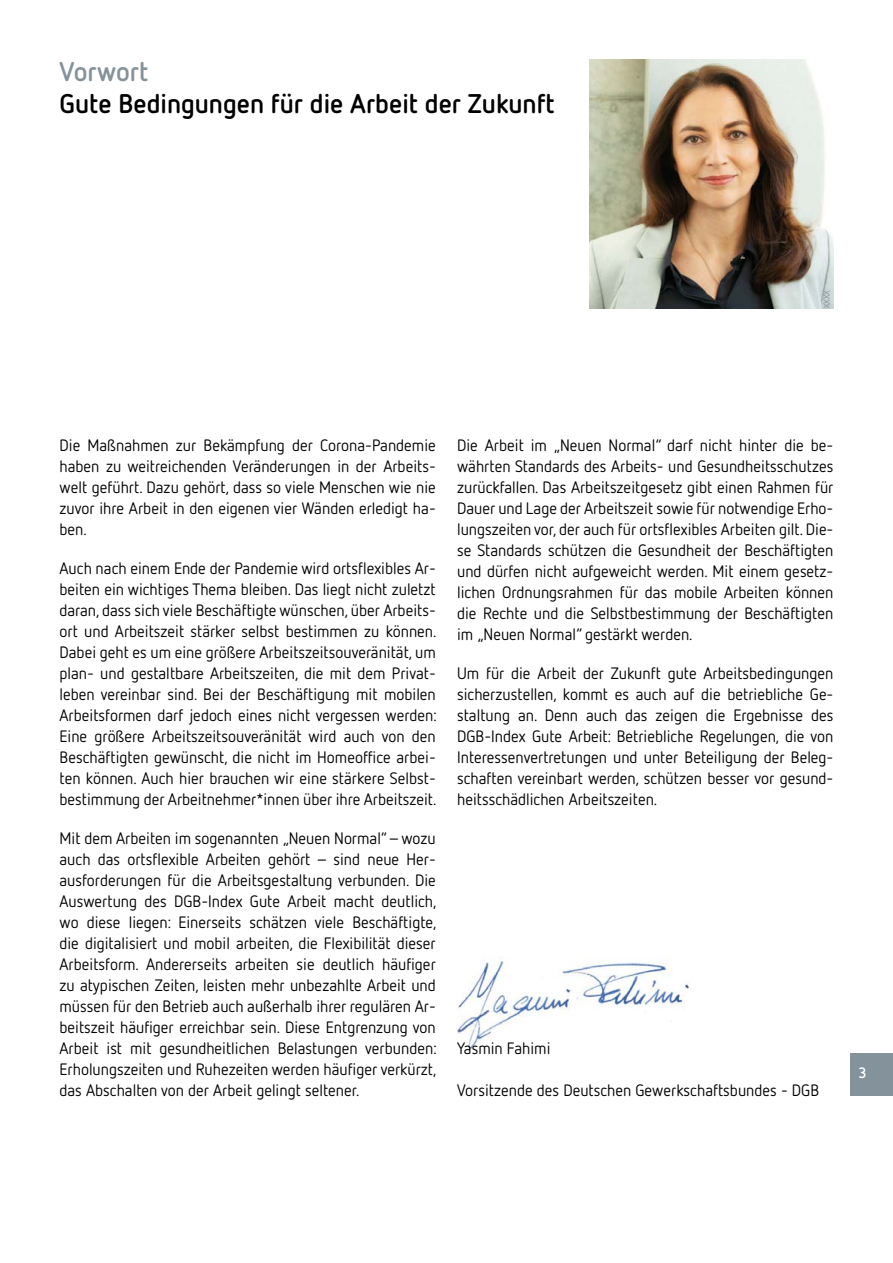
<style>
.page{position:relative;width:893px;height:1263px;background:#fff}
.page>*{position:absolute;margin:0;border:0;box-sizing:border-box;transform-origin:0 0}
.t1{font:700 27px "Netto OT";color:#000}
.t2{font:700 27px "Netto OT";color:#83929b}
.Absatzformat_4{font:16.5px/21px "Netto OT";color:#000;text-align:justify}
.t3{font:700 15px "Netto OT";color:#fff}
.Fließ{font:9px "Netto OT";color:#83929b}
</style>
<div class="page">
<div style="left:850px;top:1053px;width:43px;height:42px;background:#83929b"></div>
<img style="left:457px;top:957px;width:234px;height:92px">
<img style="left:590px;top:60px;width:243px;height:248px">
<p class="t2" style="left:60px;top:54px;width:90px">Vorwort</p>
<p class="t1" style="left:60px;top:86px;width:497px">Gute Bedingungen für die Arbeit der Zukunft</p>
<p class="Fließ" style="left:821px;top:308px;width:20px;rotate:-90deg">XXXX</p>
<p class="Absatzformat_4" style="left:60px;top:434px;width:378px">Die Maßnahmen zur Bekämpfung der Corona-Pandemie haben zu weitreichenden Veränderungen in der Arbeits&shy;welt geführt. Dazu gehört, dass so viele Menschen wie nie zuvor ihre Arbeit in den eigenen vier Wänden erledigt ha&shy;ben.</p>
<p class="Absatzformat_4" style="left:60px;top:557px;width:379px">Auch nach einem Ende der Pandemie wird ortsflexibles Ar&shy;beiten ein wichtiges Thema bleiben. Das liegt nicht zuletzt daran, dass sich viele Beschäftigte wünschen, über Arbeits&shy;ort und Arbeitszeit stärker selbst bestimmen zu können.<br>Dabei geht es um eine größere Arbeitszeitsouveränität, um plan- und gestaltbare Arbeitszeiten, die mit dem Privat&shy;leben vereinbar sind. Bei der Beschäftigung mit mobilen Arbeitsformen darf jedoch eines nicht vergessen werden:<br>Eine größere Arbeitszeitsouveränität wird auch von den Beschäftigten gewünscht, die nicht im Homeoffice arbei&shy;ten können. Auch hier brauchen wir eine stärkere Selbst&shy;bestimmung der Arbeitnehmer*innen über ihre Arbeitszeit.</p>
<p class="Absatzformat_4" style="left:60px;top:827px;width:379px">Mit dem Arbeiten im sogenannten „Neuen Normal“ – wozu auch das ortsflexible Arbeiten gehört – sind neue Her&shy;ausforderungen für die Arbeitsgestaltung verbunden. Die Auswertung des DGB-Index Gute Arbeit macht deutlich, wo diese liegen: Einerseits schätzen viele Beschäftigte, die digitalisiert und mobil arbeiten, die Flexibilität dieser Arbeitsform. Andererseits arbeiten sie deutlich häufiger zu atypischen Zeiten, leisten mehr unbezahlte Arbeit und müssen für den Betrieb auch außerhalb ihrer regulären Ar&shy;beitszeit häufiger erreichbar sein. Diese Entgrenzung von Arbeit ist mit gesundheitlichen Belastungen verbunden:<br>Erholungszeiten und Ruhezeiten werden häufiger verkürzt, das Abschalten von der Arbeit gelingt seltener.</p>
<p class="Absatzformat_4" style="left:457px;top:434px;width:378px">Die Arbeit im „Neuen Normal“ darf nicht hinter die be&shy;währten Standards des Arbeits- und Gesundheitsschutzes zurückfallen. Das Arbeitszeitgesetz gibt einen Rahmen für Dauer und Lage der Arbeitszeit sowie für notwendige Erho&shy;lungszeiten vor, der auch für ortsflexibles Arbeiten gilt. Die&shy;se Standards schützen die Gesundheit der Beschäftigten und dürfen nicht aufgeweicht werden. Mit einem gesetz&shy;lichen Ordnungsrahmen für das mobile Arbeiten können die Rechte und die Selbstbestimmung der Beschäftigten im „Neuen Normal“ gestärkt werden.</p>
<p class="Absatzformat_4" style="left:457px;top:662px;width:378px">Um für die Arbeit der Zukunft gute Arbeitsbedingungen sicherzustellen, kommt es auch auf die betriebliche Ge&shy;staltung an. Denn auch das zeigen die Ergebnisse des DGB-Index Gute Arbeit: Betriebliche Regelungen, die von Interessenvertretungen und unter Beteiligung der Beleg&shy;schaften vereinbart werden, schützen besser vor gesund&shy;heitsschädlichen Arbeitszeiten.</p>
<p class="Absatzformat_4" style="left:457px;top:1038px;width:95px">Yasmin Fahimi</p>
<p class="Absatzformat_4" style="left:457px;top:1080px;width:364px">Vorsitzende des Deutschen Gewerkschaftsbundes - DGB</p>
<p class="t3" style="left:859px;top:1063px;width:9px">3</p>
</div>
